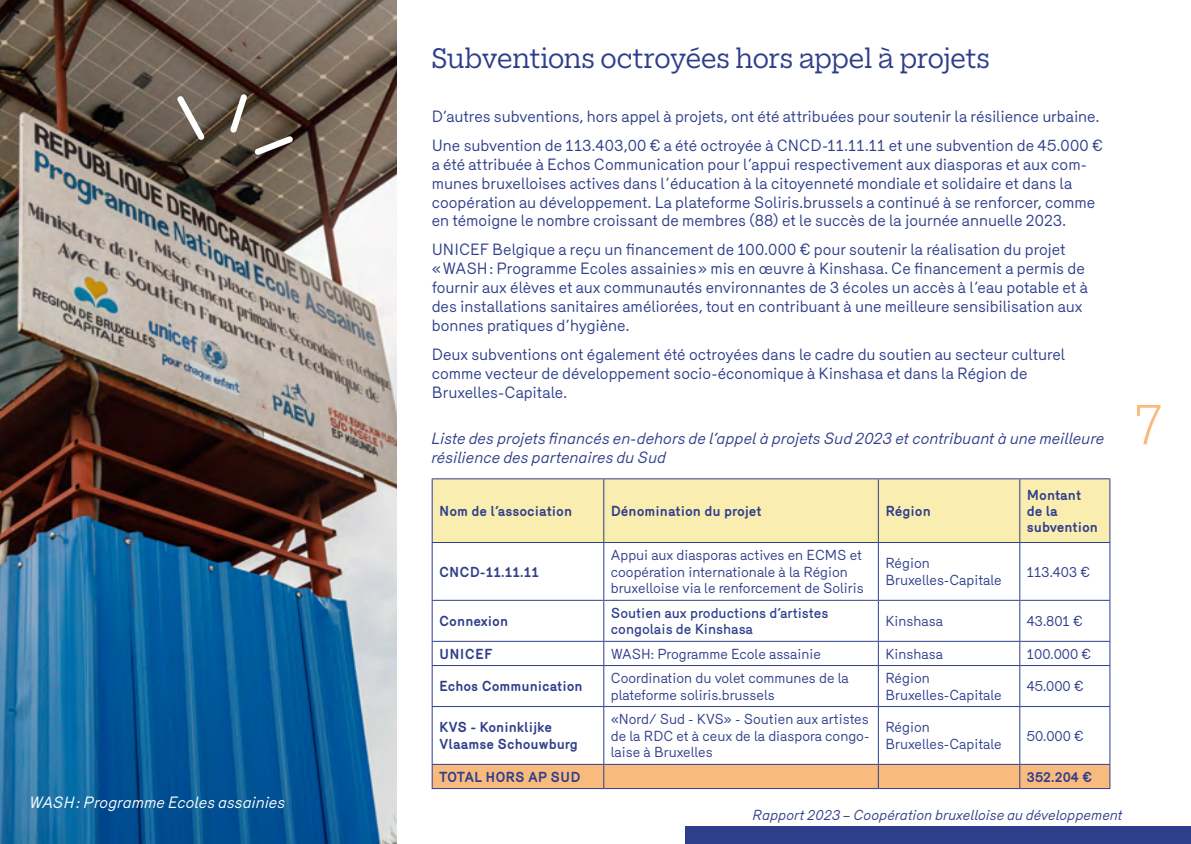
<style>
.page{position:relative;width:1191px;height:844px;background:#fff}
.page>*{position:absolute;margin:0;border:0;box-sizing:border-box;transform-origin:0 0}
.t1{font:300 52.5px "Elizeth";color:#f9bb7d}
.titre3{font:26.25px "Elizeth";letter-spacing:-.015em;color:#2f3e8b}
.body{font:15.75px/18.9px "Merkury";color:#2f3e8b}
.body-2{font:italic 15.75px/18.9px "Merkury";letter-spacing:.01em;color:#2f3e8b}
.légende_tab-graph{font:italic 15.75px "Merkury";letter-spacing:.005em;color:#fff}
.t2{font:14px/16.8px "Merkury";color:#2f3e8b}
.t3{font:700 14px/15.8px "Merkury";color:#2f3e8b}
.t4{font:500 14px/16.8px "Merkury";color:#2f3e8b}
.t5{font:italic 14px "Merkury";letter-spacing:.01em;color:#2f3e8b}
</style>
<div class="page">
<img style="left:0;top:0;width:397px;height:843px">
<svg style="left:230px;top:94px;width:17px;height:39px"></svg>
<svg style="left:254px;top:136px;width:39px;height:19px"></svg>
<svg style="left:177px;top:96px;width:28px;height:44px"></svg>
<div style="left:685px;top:826px;width:96px;height:17px;background:#2f3e8b"></div>
<div style="left:1029px;top:826px;width:83px;height:17px;background:#2f3e8b"></div>
<div style="left:781px;top:826px;width:83px;height:17px;background:#2f3e8b"></div>
<div style="left:1112px;top:826px;width:79px;height:17px;background:#2f3e8b"></div>
<div style="left:864px;top:826px;width:83px;height:17px;background:#2f3e8b"></div>
<div style="left:947px;top:826px;width:82px;height:17px;background:#2f3e8b"></div>
<div style="left:433px;top:479px;width:676px;height:63px;background:#f9edaf"></div>
<hr style="left:432px;top:478px;width:172px;height:1px;background:#2f3e8b">
<hr style="left:432px;top:479px;width:1px;height:63px;background:#2f3e8b">
<hr style="left:604px;top:478px;width:274px;height:1px;background:#2f3e8b">
<hr style="left:603px;top:479px;width:1px;height:63px;background:#2f3e8b">
<hr style="left:878px;top:478px;width:141px;height:1px;background:#2f3e8b">
<hr style="left:878px;top:479px;width:1px;height:63px;background:#2f3e8b">
<hr style="left:1019px;top:478px;width:91px;height:1px;background:#2f3e8b">
<hr style="left:1019px;top:479px;width:1px;height:63px;background:#2f3e8b">
<hr style="left:1109px;top:479px;width:1px;height:63px;background:#2f3e8b">
<hr style="left:432px;top:542px;width:172px;height:1px;background:#2f3e8b">
<hr style="left:432px;top:542px;width:1px;height:57px;background:#2f3e8b">
<hr style="left:604px;top:542px;width:274px;height:1px;background:#2f3e8b">
<hr style="left:603px;top:542px;width:1px;height:57px;background:#2f3e8b">
<hr style="left:878px;top:542px;width:141px;height:1px;background:#2f3e8b">
<hr style="left:878px;top:542px;width:1px;height:57px;background:#2f3e8b">
<hr style="left:1019px;top:542px;width:91px;height:1px;background:#2f3e8b">
<hr style="left:1019px;top:542px;width:1px;height:57px;background:#2f3e8b">
<hr style="left:1109px;top:542px;width:1px;height:57px;background:#2f3e8b">
<hr style="left:432px;top:599px;width:172px;height:1px;background:#2f3e8b">
<hr style="left:432px;top:600px;width:1px;height:40px;background:#2f3e8b">
<hr style="left:604px;top:599px;width:274px;height:1px;background:#2f3e8b">
<hr style="left:603px;top:600px;width:1px;height:40px;background:#2f3e8b">
<hr style="left:878px;top:599px;width:141px;height:1px;background:#2f3e8b">
<hr style="left:878px;top:600px;width:1px;height:40px;background:#2f3e8b">
<hr style="left:1019px;top:599px;width:91px;height:1px;background:#2f3e8b">
<hr style="left:1019px;top:600px;width:1px;height:40px;background:#2f3e8b">
<hr style="left:1109px;top:600px;width:1px;height:40px;background:#2f3e8b">
<hr style="left:432px;top:640px;width:172px;height:1px;background:#2f3e8b">
<svg style="left:432px;top:641px;width:1px;height:24px"></svg>
<hr style="left:604px;top:640px;width:274px;height:1px;background:#2f3e8b">
<svg style="left:603px;top:641px;width:1px;height:24px"></svg>
<hr style="left:878px;top:640px;width:141px;height:1px;background:#2f3e8b">
<svg style="left:878px;top:641px;width:1px;height:24px"></svg>
<hr style="left:1019px;top:640px;width:91px;height:1px;background:#2f3e8b">
<svg style="left:1019px;top:641px;width:1px;height:24px"></svg>
<svg style="left:1109px;top:641px;width:1px;height:24px"></svg>
<hr style="left:432px;top:665px;width:172px;height:1px;background:#2f3e8b">
<hr style="left:432px;top:665px;width:1px;height:41px;background:#2f3e8b">
<hr style="left:604px;top:665px;width:274px;height:1px;background:#2f3e8b">
<hr style="left:603px;top:665px;width:1px;height:41px;background:#2f3e8b">
<hr style="left:878px;top:665px;width:141px;height:1px;background:#2f3e8b">
<hr style="left:878px;top:665px;width:1px;height:41px;background:#2f3e8b">
<hr style="left:1019px;top:665px;width:91px;height:1px;background:#2f3e8b">
<hr style="left:1019px;top:665px;width:1px;height:41px;background:#2f3e8b">
<hr style="left:1109px;top:665px;width:1px;height:41px;background:#2f3e8b">
<hr style="left:432px;top:706px;width:172px;height:1px;background:#2f3e8b">
<hr style="left:432px;top:706px;width:1px;height:57px;background:#2f3e8b">
<hr style="left:604px;top:706px;width:274px;height:1px;background:#2f3e8b">
<hr style="left:603px;top:706px;width:1px;height:57px;background:#2f3e8b">
<hr style="left:878px;top:706px;width:141px;height:1px;background:#2f3e8b">
<hr style="left:878px;top:706px;width:1px;height:57px;background:#2f3e8b">
<hr style="left:1019px;top:706px;width:91px;height:1px;background:#2f3e8b">
<hr style="left:1019px;top:706px;width:1px;height:57px;background:#2f3e8b">
<hr style="left:1109px;top:706px;width:1px;height:57px;background:#2f3e8b">
<hr style="left:432px;top:763px;width:172px;height:1px;background:#2f3e8b">
<hr style="left:604px;top:763px;width:274px;height:1px;background:#2f3e8b">
<hr style="left:878px;top:763px;width:141px;height:1px;background:#2f3e8b">
<hr style="left:1019px;top:763px;width:91px;height:1px;background:#2f3e8b">
<div style="left:432px;top:764px;width:678px;height:23px;background:#f9bb7d"></div>
<hr style="left:432px;top:787px;width:172px;height:1px;background:#2f3e8b">
<hr style="left:604px;top:787px;width:274px;height:1px;background:#2f3e8b">
<hr style="left:878px;top:787px;width:141px;height:1px;background:#2f3e8b">
<hr style="left:1019px;top:787px;width:91px;height:1px;background:#2f3e8b">
<p class="légende_tab-graph" style="left:30px;top:791px;width:257px">WASH: Programme Ecoles assainies</p>
<p class="titre3" style="left:432px;top:40px;width:559px">Subventions octroyées hors appel à projets</p>
<p class="body" style="left:432px;top:105px;width:669px">D’autres subventions, hors appel à projets, ont été attribuées pour soutenir la résilience urbaine.</p>
<p class="body" style="left:432px;top:134px;width:672px">Une subvention de 113.403,00 € a été octroyée à CNCD-11.11.11 et une subvention de 45.000 € a été attribuée à Echos Communication pour l’appui respectivement aux diasporas et aux com&shy;munes bruxelloises actives dans l’éducation à la citoyenneté mondiale et solidaire et dans la coopération au développement. La plateforme Soliris.brussels a continué à se renforcer, comme en témoigne le nombre croissant de membres (88) et le succès de la journée annuelle 2023.</p>
<p class="body" style="left:432px;top:239px;width:657px">UNICEF Belgique a reçu un financement de 100.000 € pour soutenir la réalisation du projet «WASH: Programme Ecoles assainies» mis en œuvre à Kinshasa. Ce financement a permis de fournir aux élèves et aux communautés environnantes de 3 écoles un accès à l’eau potable et à des installations sanitaires améliorées, tout en contribuant à une meilleure sensibilisation aux bonnes pratiques d’hygiène.</p>
<p class="body" style="left:432px;top:343px;width:635px">Deux subventions ont également été octroyées dans le cadre du soutien au secteur culturel comme vecteur de développement socio-économique à Kinshasa et dans la Région de<br>Bruxelles-Capitale.</p>
<p class="body-2" style="left:432px;top:427px;width:674px">Liste des projets financés en-dehors de l’appel à projets Sud 2023 et contribuant à une meilleure résilience des partenaires du Sud</p>
<p class="t3" style="left:439px;top:501px;width:135px">Nom de l’association</p>
<p class="t3" style="left:611px;top:501px;width:152px">Dénomination du projet</p>
<p class="t3" style="left:885px;top:501px;width:47px">Région</p>
<p class="t3" style="left:1026px;top:486px;width:73px">Montant de la subvention</p>
<p class="t3" style="left:439px;top:562px;width:101px">CNCD-11.11.11</p>
<p class="t2" style="left:611px;top:545px;width:255px">Appui aux diasporas actives en ECMS et coopération internationale à la Région bruxelloise via le renforcement de Soliris</p>
<p class="t2" style="left:885px;top:553px;width:118px">Région<br>Bruxelles-Capitale</p>
<p class="t2" style="left:1026px;top:561px;width:65px">113.403 €</p>
<p class="t3" style="left:439px;top:611px;width:71px">Connexion</p>
<p class="t4" style="left:611px;top:602px;width:219px">Soutien aux productions d’artistes congolais de Kinshasa</p>
<p class="t2" style="left:885px;top:611px;width:59px">Kinshasa</p>
<p class="t2" style="left:1026px;top:611px;width:57px">43.801 €</p>
<p class="t3" style="left:439px;top:644px;width:55px">UNICEF</p>
<p class="t2" style="left:611px;top:643px;width:212px">WASH: Programme Ecole assainie</p>
<p class="t2" style="left:885px;top:643px;width:59px">Kinshasa</p>
<p class="t2" style="left:1026px;top:643px;width:66px">100.000 €</p>
<p class="t3" style="left:439px;top:677px;width:145px">Echos Communication</p>
<p class="t2" style="left:611px;top:668px;width:240px">Coordination du volet communes de la plateforme soliris.brussels</p>
<p class="t2" style="left:885px;top:668px;width:118px">Région<br>Bruxelles-Capitale</p>
<p class="t2" style="left:1026px;top:676px;width:58px">45.000 €</p>
<p class="t3" style="left:439px;top:717px;width:140px;line-height:16.8px">KVS - Koninklijke<br>Vlaamse Schouwburg</p>
<p class="t2" style="left:611px;top:709px;width:260px;text-align:justify">«Nord/ Sud - KVS» - Soutien aux artistes de la RDC et à ceux de la diaspora congo&shy;laise à Bruxelles</p>
<p class="t2" style="left:885px;top:717px;width:118px">Région<br>Bruxelles-Capitale</p>
<p class="t2" style="left:1026px;top:725px;width:58px">50.000 €</p>
<p class="t3" style="left:439px;top:767px;width:143px">TOTAL HORS AP SUD</p>
<p class="t3" style="left:1026px;top:767px;width:67px">352.204 €</p>
<p class="t5" style="left:753px;top:804px;width:372px">Rapport 2023 – Coopération bruxelloise au développement</p>
<h1 class="t1" style="left:1136px;top:387px;width:27px">7</h1>
</div>
